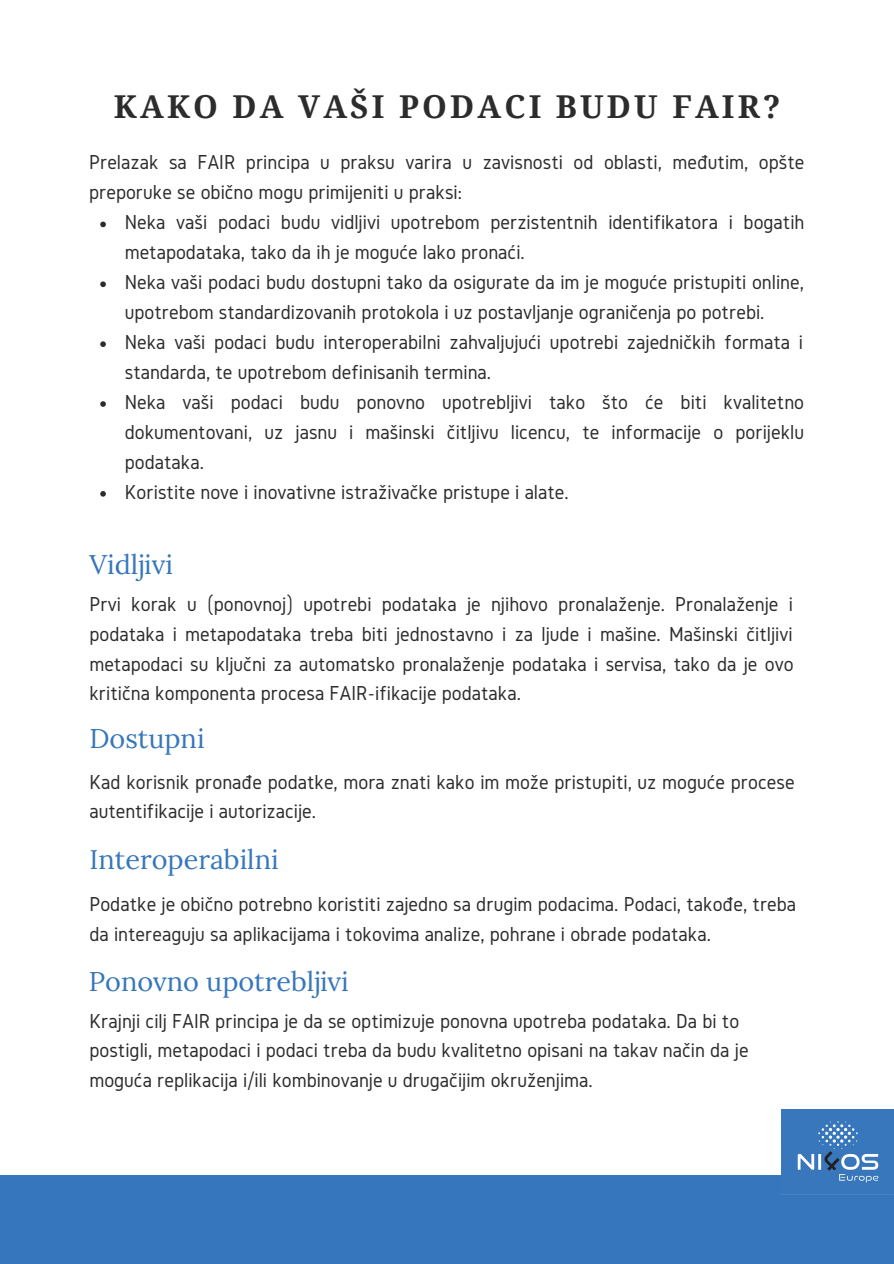
<style>
.page{position:relative;width:894px;height:1264px;background:#fff}
.page>*{position:absolute;margin:0;border:0;box-sizing:border-box;transform-origin:0 0}
.t1{font:700 31.5px "Droid Serif";letter-spacing:.1em;color:#2c2c2c}
.t2{font:27px "Lora";color:#3676bc}
.t3{font:21px/29.8px "Gidole";color:#2c2c2c}
</style>
<div class="page">
<svg style="left:100px;top:221px;width:6px;height:6px"></svg>
<svg style="left:100px;top:281px;width:6px;height:6px"></svg>
<svg style="left:100px;top:341px;width:6px;height:6px"></svg>
<svg style="left:100px;top:401px;width:6px;height:6px"></svg>
<svg style="left:100px;top:491px;width:6px;height:5px"></svg>
<div style="left:0;top:1175px;width:893px;height:88px;background:#3676bc"></div>
<img style="left:781px;top:1109px;width:112px;height:74px">
<p class="t1" style="left:114px;top:89px;width:668px">KAKO DA VAŠI PODACI BUDU FAIR?</p>
<p class="t3" style="left:89px;top:147px;width:716px">Prelazak sa FAIR principa u praksu varira u zavisnosti od oblasti, međutim, opšte preporuke se obično mogu primijeniti u praksi:</p>
<p class="t3" style="left:125px;top:207px;width:681px">Neka vaši podaci budu vidljivi upotrebom perzistentnih identifikatora i bogatih metapodataka, tako da ih je moguće lako pronaći.</p>
<p class="t3" style="left:125px;top:267px;width:680px">Neka vaši podaci budu dostupni tako da osigurate da im je moguće pristupiti online, upotrebom standardizovanih protokola i uz postavljanje ograničenja po potrebi.</p>
<p class="t3" style="left:125px;top:326px;width:679px">Neka vaši podaci budu interoperabilni zahvaljujući upotrebi zajedničkih formata i standarda, te upotrebom definisanih termina.</p>
<p class="t3" style="left:125px;top:386px;width:680px;text-align:justify">Neka vaši podaci budu ponovno upotrebljivi tako što će biti kvalitetno dokumentovani, uz jasnu i mašinski čitljivu licencu, te informacije o porijeklu podataka.</p>
<p class="t3" style="left:125px;top:476px;width:445px">Koristite nove i inovativne istraživačke pristupe i alate.</p>
<p class="t2" style="left:89px;top:547px;width:85px">Vidljivi</p>
<p class="t3" style="left:89px;top:588px;width:705px;text-align:justify">Prvi korak u (ponovnoj) upotrebi podataka je njihovo pronalaženje. Pronalaženje i podataka i metapodataka treba biti jednostavno i za ljude i mašine. Mašinski čitljivi metapodaci su ključni za automatsko pronalaženje podataka i servisa, tako da je ovo kritična komponenta procesa FAIR-ifikacije podataka.</p>
<p class="t2" style="left:89px;top:720px;width:117px">Dostupni</p>
<p class="t3" style="left:89px;top:766px;width:706px">Kad korisnik pronađe podatke, mora znati kako im može pristupiti, uz moguće procese autentifikacije i autorizacije.</p>
<p class="t2" style="left:89px;top:841px;width:191px">Interoperabilni</p>
<p class="t3" style="left:89px;top:889px;width:708px">Podatke je obično potrebno koristiti zajedno sa drugim podacima. Podaci, takođe, treba da intereaguju sa aplikacijama i tokovima analize, pohrane i obrade podataka.</p>
<p class="t2" style="left:89px;top:963px;width:261px">Ponovno upotrebljivi</p>
<p class="t3" style="left:89px;top:1005px;width:660px">Krajnji cilj FAIR principa je da se optimizuje ponovna upotreba podataka. Da bi to postigli, metapodaci i podaci treba da budu kvalitetno opisani na takav način da je moguća replikacija i/ili kombinovanje u drugačijim okruženjima.</p>
</div>
